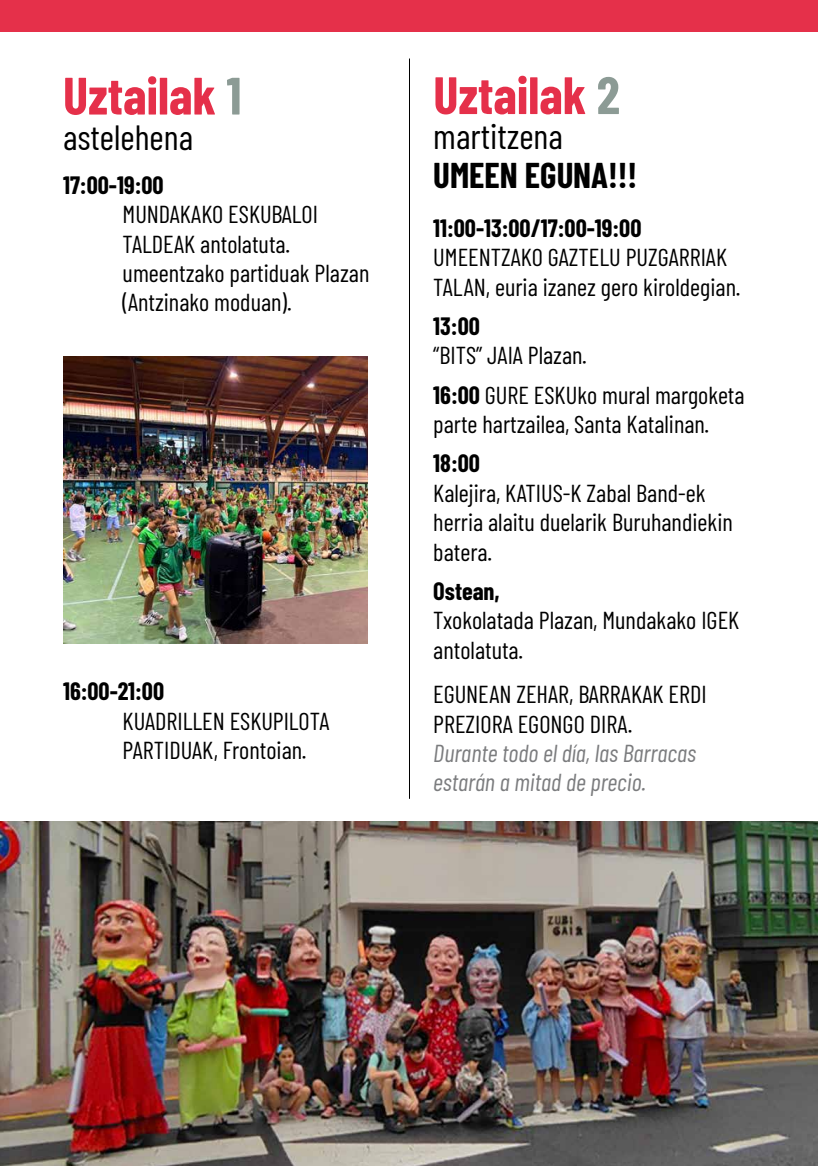
<style>
.page{position:relative;width:819px;height:1166px;background:#fff}
.page>*{position:absolute;margin:0;border:0;box-sizing:border-box;transform-origin:0 0}
.t1{font:700 52.5px "Barlow Condensed";color:#e5304a}
.t2{font:35px "Barlow Condensed";color:#000}
.t3{font:700 35px "Barlow Condensed";color:#000}
.t4{font:24.5px/29.4px "Barlow Condensed";color:#000}
.t5{font:700 24.5px "Barlow Condensed";color:#000}
.t6{font:italic 24.5px/29.4px "Barlow Condensed";color:#7b7c7e}
.s1{color:#8c9b95}
.s2{font-weight:700}
</style>
<div class="page">
<div style="left:0;top:0;width:817px;height:32px;background:#e5304a"></div>
<img style="left:0;top:821px;width:817px;height:345px">
<img style="left:63px;top:356px;width:304px;height:287px">
<hr style="left:409px;top:59px;width:1px;height:740px;background:#000">
<h1 class="t1" style="left:63px;top:62px;width:180px">Uztailak <span class="s1">1</span></h1>
<h2 class="t2" style="left:63px;top:115px;width:132px">astelehena</h2>
<p class="t5" style="left:63px;top:169px;width:102px">17:00-19:00</p>
<p class="t4" style="left:123px;top:199px;width:248px">MUNDAKAKO ESKUBALOI<br>TALDEAK antolatuta. umeentzako partiduak Plazan (Antzinako moduan).</p>
<p class="t5" style="left:63px;top:676px;width:103px">16:00-21:00</p>
<p class="t4" style="left:123px;top:705px;width:208px">KUADRILLEN ESKUPILOTA<br>PARTIDUAK, Frontoian.</p>
<h1 class="t1" style="left:433px;top:62px;width:188px">Uztailak <span class="s1">2</span></h1>
<h2 class="t2" style="left:433px;top:114px;width:131px">martitzena</h2>
<h2 class="t3" style="left:433px;top:153px;width:205px">UMEEN EGUNA!!!</h2>
<p class="t5" style="left:433px;top:212px;width:210px">11:00-13:00/17:00-19:00</p>
<p class="t4" style="left:433px;top:242px;width:308px">UMEENTZAKO GAZTELU PUZGARRIAK<br>TALAN, euria izanez gero kiroldegian.</p>
<p class="t5" style="left:433px;top:310px;width:48px">13:00</p>
<p class="t4" style="left:433px;top:335px;width:313px;line-height:39.4px">“BITS” JAIA Plazan.<br><span class="s2">16:00</span> GURE ESKUko mural margoketa</p>
<p class="t4" style="left:433px;top:409px;width:277px">parte hartzailea, Santa Katalinan.</p>
<p class="t5" style="left:433px;top:448px;width:48px">18:00</p>
<p class="t4" style="left:433px;top:477px;width:301px">Kalejira, KATIUS-K Zabal Band-ek herria alaitu duelarik Buruhandiekin batera.</p>
<p class="t5" style="left:433px;top:575px;width:68px">Ostean,</p>
<p class="t4" style="left:433px;top:605px;width:307px">Txokolatada Plazan, Mundakako IGEK antolatuta.</p>
<p class="t4" style="left:433px;top:678px;width:275px">EGUNEAN ZEHAR, BARRAKAK ERDI<br>PREZIORA EGONGO DIRA.</p>
<p class="t6" style="left:433px;top:737px;width:264px">Durante todo el día, las Barracas estarán a mitad de precio.</p>
</div>
